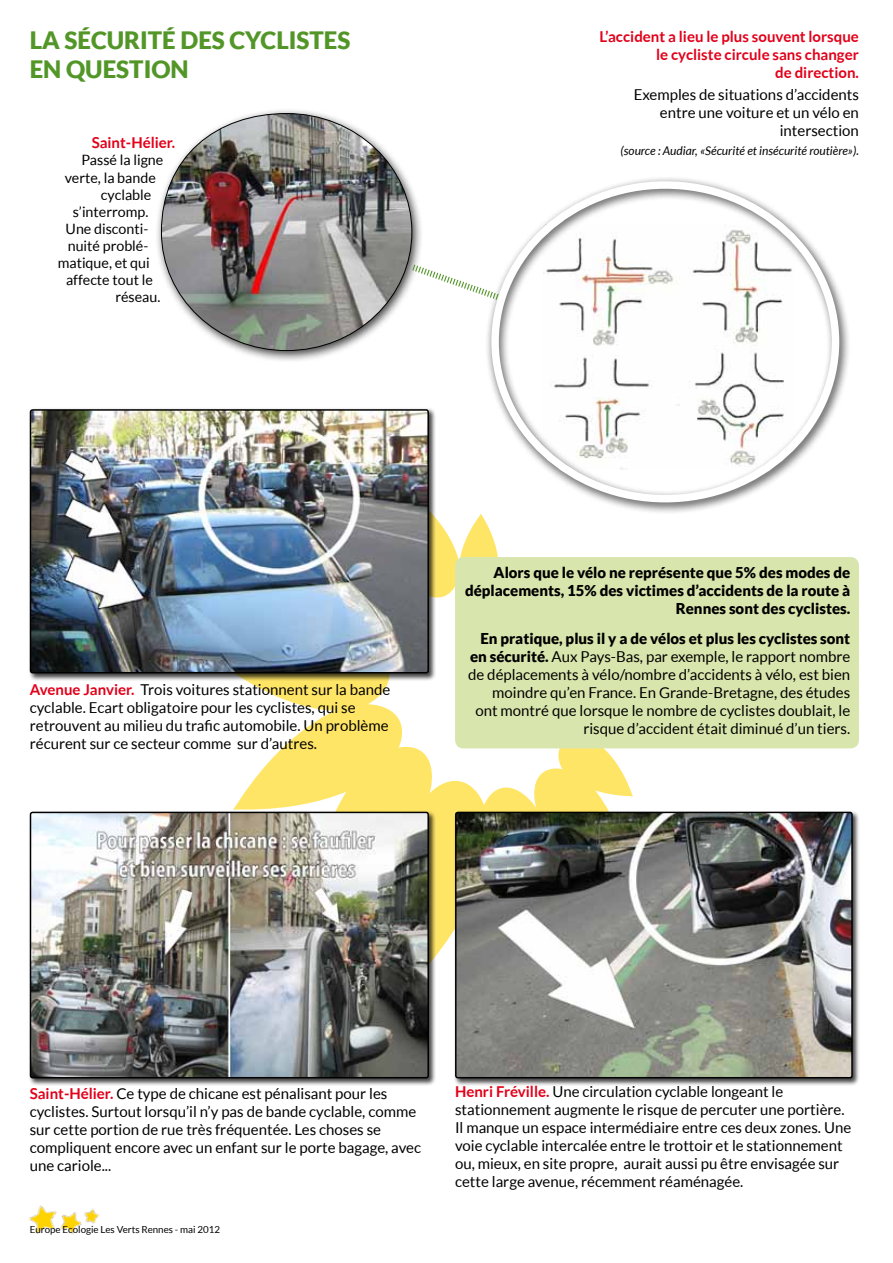
<style>
.page{position:relative;width:893px;height:1263px;background:#fff}
.page>*{position:absolute;margin:0;border:0;box-sizing:border-box;transform-origin:0 0}
.t1{font:900 24px/28.8px "Lato";color:#539628}
.t2{font:15px/18px "Lato";color:#000}
.t3{font:900 15px/18px "Lato";color:#000;text-align:right}
.t4{font:700 15px/18px "Lato";color:#e2001a;text-align:right}
.t5{font:14.25px "Lato";color:#000}
.t6{font:italic 12px "Lato";color:#000}
.t7{font:9.75px "Lato";color:#000}
.s1{font-weight:700;color:#e2001a}
.s2{font-weight:900}
</style>
<div class="page">
<svg style="left:233px;top:514px;width:400px;height:442px"></svg>
<img style="left:29px;top:1205px;width:70px;height:29px">
<div style="left:485px;top:175px;width:366px;height:339px;background:#000;opacity:.75"></div>
<div style="left:491px;top:181px;width:348px;height:321px;border:8px solid #fff;border-radius:50%"></div>
<div style="left:154px;top:107px;width:269px;height:256px;background:#000;opacity:.75"></div>
<img style="left:161px;top:114px;width:251px;height:237px">
<div style="left:455px;top:557px;width:404px;height:191px;background:#d8e5ac;border-radius:9px"></div>
<div style="left:28px;top:407px;width:408px;height:274px;background:#000;opacity:.75"></div>
<img style="left:32px;top:411px;width:395px;height:260px">
<div style="left:30px;top:409px;width:399px;height:264px;border:1px solid #000;border-radius:2px"></div>
<div style="left:453px;top:810px;width:407px;height:276px;background:#000;opacity:.75"></div>
<img style="left:457px;top:814px;width:394px;height:262px">
<div style="left:455px;top:812px;width:398px;height:266px;border:1px solid #000;border-radius:2px"></div>
<svg style="left:411px;top:263px;width:88px;height:38px"></svg>
<div style="left:28px;top:810px;width:408px;height:276px;background:#000;opacity:.75"></div>
<img style="left:32px;top:814px;width:395px;height:262px">
<div style="left:30px;top:812px;width:399px;height:266px;border:1px solid #000;border-radius:2px"></div>
<h1 class="t1" style="left:30px;top:25px;width:322px">LA SÉCURITÉ DES CYCLISTES<br>EN QUESTION</h1>
<p class="t4" style="left:600px;top:27px;width:261px">L’accident a lieu le plus souvent lorsque le cycliste circule sans changer<br>de direction.</p>
<p class="t2" style="left:634px;top:86px;width:227px;text-align:right">Exemples de situations d’accidents entre une voiture et un vélo en intersection</p>
<p class="t6" style="left:621px;top:144px;width:240px">(source : Audiar, «Sécurité et insécurité routière»).</p>
<p class="t4" style="left:92px;top:134px;width:85px">Saint-Hélier.</p>
<p class="t5" style="left:82px;top:152px;width:83px">Passé la ligne</p>
<p class="t5" style="left:65px;top:169px;width:93px">verte, la bande</p>
<p class="t5" style="left:101px;top:186px;width:52px">cyclable</p>
<p class="t5" style="left:73px;top:204px;width:77px">s’interromp.</p>
<p class="t5" style="left:66px;top:221px;width:84px">Une disconti-</p>
<p class="t5" style="left:68px;top:238px;width:82px">nuité problé-</p>
<p class="t5" style="left:58px;top:255px;width:94px">matique, et qui</p>
<p class="t5" style="left:66px;top:272px;width:88px">affecte tout le</p>
<p class="t5" style="left:115px;top:289px;width:47px">réseau.</p>
<p class="t2" style="left:30px;top:680px;width:362px"><span class="s1">Avenue Janvier.</span> Trois voitures stationnent sur la bande cyclable. Ecart obligatoire pour les cyclistes, qui se retrouvent au milieu du trafic automobile. Un problème récurent sur ce secteur comme sur d’autres.</p>
<p class="t3" style="left:465px;top:563px;width:387px">Alors que le vélo ne représente que 5% des modes de déplacements, 15% des victimes d’accidents de la route à<br>Rennes sont des cyclistes.</p>
<p class="t2" style="left:468px;top:630px;width:384px;text-align:right"><span class="s2">En pratique, plus il y a de vélos et plus les cyclistes sont en sécurité.</span> Aux Pays-Bas, par exemple, le rapport nombre de déplacements à vélo/nombre d’accidents à vélo, est bien moindre qu’en France. En Grande-Bretagne, des études ont montré que lorsque le nombre de cyclistes doublait, le risque d’accident était diminué d’un tiers.</p>
<p class="t2" style="left:30px;top:1084px;width:393px"><span class="s1">Saint-Hélier.</span> Ce type de chicane est pénalisant pour les cyclistes. Surtout lorsqu’il n’y pas de bande cyclable, comme sur cette portion de rue très fréquentée. Les choses se compliquent encore avec un enfant sur le porte bagage, avec une cariole...</p>
<p class="t7" style="left:30px;top:1223px;width:192px">Europe Ecologie Les Verts Rennes - mai 2012</p>
<p class="t2" style="left:455px;top:1083px;width:398px"><span class="s1">Henri Fréville.</span> Une circulation cyclable longeant le stationnement augmente le risque de percuter une portière.<br>Il manque un espace intermédiaire entre ces deux zones. Une voie cyclable intercalée entre le trottoir et le stationnement ou, mieux, en site propre, aurait aussi pu être envisagée sur cette large avenue, récemment réaménagée.</p>
</div>
